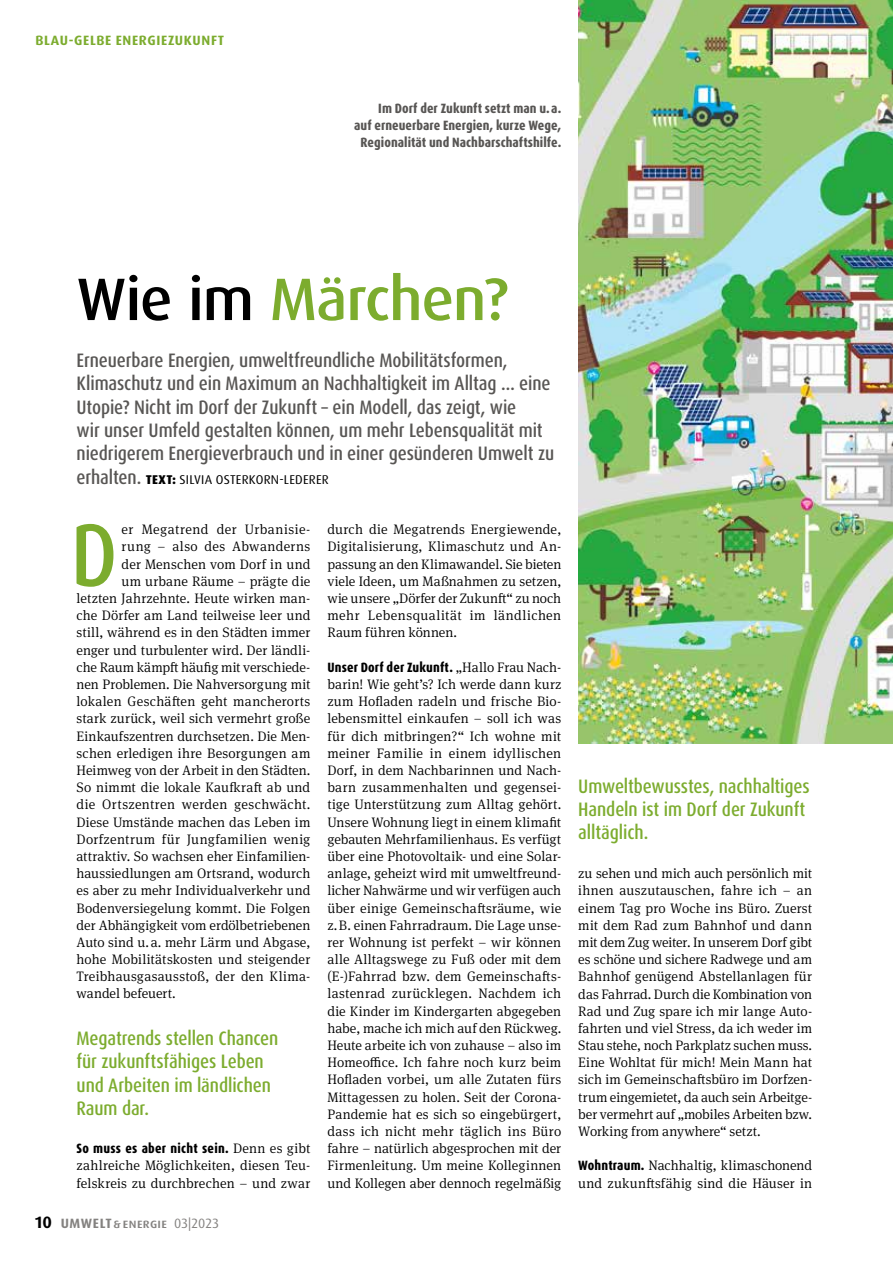
<style>
.page{position:relative;width:893px;height:1263px;background:#fff}
.page>*{position:absolute;margin:0;border:0;box-sizing:border-box;transform-origin:0 0}
.t1{font:500 condensed 88.8px "Dax Pro";color:#7cac2e}
.t2{font:500 60px "Dax Pro";letter-spacing:-.015em;color:#7cac2e}
.t3{font:500 condensed 19.5px/23.4px "Dax Pro";letter-spacing:-.005em;color:#585654}
.t4{font:500 condensed 19.5px/23.4px "Dax Pro";letter-spacing:-.005em;color:#7cac2e}
.t5{font:300 13.8px/17.2px "Meta Serif Pro";letter-spacing:.005em;color:#000;text-align:justify}
.t6{font:300 13.8px "Meta Serif Pro";letter-spacing:.03em;color:#000}
.t7{font:800 condensed 13.5px/17.2px "Dax Pro";letter-spacing:.005em;color:#585654;text-align:right}
.t8{font:800 condensed 13.5px "Dax Pro";letter-spacing:.015em;color:#000}
.t9{font:700 13.5px "Dax Pro";letter-spacing:.05em;color:#7cac2e}
.t10{font:500 13.5px "Dax Pro";letter-spacing:.025em;color:#848280}
.t11{font:12.75px "Dax Pro";letter-spacing:.02em;color:#000}
.s1{color:#000}
.s2{font-weight:500;font-stretch:condensed;font-size:19.5px;color:#585654}
.s3{font-weight:800}
.s4{font-family:"Meta Serif Pro";font-weight:300;font-stretch:normal;font-size:13.8px}
.s5{font-weight:700;font-size:16.5px;color:#000}
.s6{font-weight:700}
.s7{font-weight:400}
.s8{font-family:"Dax Pro";font-weight:800;font-stretch:condensed;font-size:13.5px}
</style>
<div class="page">
<img style="left:578px;top:0;width:315px;height:743px">
<p class="t9" style="left:35px;top:32px;width:190px">BLAU-GELBE ENERGIEZUKUNFT</p>
<p class="t7" style="left:354px;top:99px;width:209px">Im Dorf der Zukunft setzt man u.a.<br>auf erneuerbare Energien, kurze Wege,<br>Regionalität und Nachbarschaftshilfe.</p>
<h2 class="t2" style="left:77px;top:261px;width:433px"><span class="s1">Wie im</span> Märchen?</h2>
<p class="t3" style="left:77px;top:349px;width:479px">Erneuerbare Energien, umweltfreundliche Mobilitätsformen, Klimaschutz und ein Maximum an Nachhaltigkeit im Alltag … eine Utopie? Nicht im Dorf der Zukunft – ein Modell, das zeigt, wie<br>wir unser Umfeld gestalten können, um mehr Lebensqualität mit niedrigerem Energieverbrauch und in einer gesünderen Umwelt zu</p>
<p class="t11" style="left:77px;top:471px;width:254px"><span class="s2">erhalten.</span> <span class="s3">TEXT:</span> SILVIA OSTERKORN-LEDERER</p>
<h1 class="t1" style="left:71px;top:498px;width:48px">D</h1>
<p class="t6" style="left:122px;top:520px;width:190px">er Megatrend der Urbanisie-</p>
<p class="t6" style="left:122px;top:537px;width:190px">rung – also des Abwanderns</p>
<p class="t5" style="left:122px;top:555px;width:190px">der Menschen vom Dorf in und</p>
<p class="t5" style="left:122px;top:572px;width:190px">um urbane Räume – prägte die</p>
<p class="t5" style="left:77px;top:589px;width:235px">letzten Jahrzehnte. Heute wirken man-</p>
<p class="t5" style="left:77px;top:606px;width:235px">che Dörfer am Land teilweise leer und</p>
<p class="t5" style="left:77px;top:623px;width:235px">still, während es in den Städten immer</p>
<p class="t5" style="left:77px;top:641px;width:235px">enger und turbulenter wird. Der ländli-</p>
<p class="t5" style="left:77px;top:658px;width:235px">che Raum kämpft häufig mit verschiede-</p>
<p class="t5" style="left:77px;top:675px;width:235px">nen Problemen. Die Nahversorgung mit</p>
<p class="t5" style="left:77px;top:692px;width:235px">lokalen Geschäften geht mancherorts</p>
<p class="t5" style="left:77px;top:709px;width:235px">stark zurück, weil sich vermehrt große</p>
<p class="t5" style="left:77px;top:726px;width:235px">Einkaufszentren durchsetzen. Die Men-</p>
<p class="t5" style="left:77px;top:744px;width:235px">schen erledigen ihre Besorgungen am</p>
<p class="t5" style="left:77px;top:761px;width:235px">Heimweg von der Arbeit in den Städten.</p>
<p class="t5" style="left:77px;top:778px;width:235px">So nimmt die lokale Kaufkraft ab und</p>
<p class="t5" style="left:77px;top:795px;width:235px">die Ortszentren werden geschwächt.</p>
<p class="t5" style="left:77px;top:812px;width:235px">Diese Umstände machen das Leben im</p>
<p class="t6" style="left:77px;top:829px;width:235px">Dorfzentrum für Jungfamilien wenig</p>
<p class="t5" style="left:77px;top:847px;width:235px">attraktiv. So wachsen eher Einfamilien-</p>
<p class="t5" style="left:77px;top:864px;width:235px">haussiedlungen am Ortsrand, wodurch</p>
<p class="t5" style="left:77px;top:881px;width:235px">es aber zu mehr Individualverkehr und</p>
<p class="t5" style="left:77px;top:898px;width:235px">Bodenversiegelung kommt. Die Folgen</p>
<p class="t5" style="left:77px;top:916px;width:235px">der Abhängigkeit vom erdölbetriebenen</p>
<p class="t5" style="left:77px;top:933px;width:235px">Auto sind u.a. mehr Lärm und Abgase,</p>
<p class="t5" style="left:77px;top:950px;width:235px">hohe Mobilitätskosten und steigender</p>
<p class="t5" style="left:77px;top:967px;width:235px">Treibhausgasausstoß, der den Klima-</p>
<p class="t5" style="left:77px;top:984px;width:101px">wandel befeuert.</p>
<h3 class="t4" style="left:77px;top:1027px;width:203px">Megatrends stellen Chancen für zukunftsfähiges Leben und Arbeiten im ländlichen<br>Raum dar.</h3>
<p class="t8" style="left:77px;top:1140px;width:235px">So muss es aber nicht sein. <span class="s4">Denn es gibt</span></p>
<p class="t5" style="left:77px;top:1156px;width:235px">zahlreiche Möglichkeiten, diesen Teu&shy;felskreis zu durchbrechen – und zwar</p>
<p class="t10" style="left:35px;top:1214px;width:185px"><span class="s5">10</span> <span class="s6">UMWELT</span>&amp; energie <span class="s7">03|2023</span></p>
<p class="t5" style="left:327px;top:520px;width:235px">durch die Megatrends Energiewende, Digitalisierung, Klimaschutz und An&shy;passung an den Klimawandel. Sie bieten viele Ideen, um Maßnahmen zu setzen, wie unsere „Dörfer der Zukunft“ zu noch mehr Lebensqualität im ländlichen Raum führen können.</p>
<p class="t8" style="left:327px;top:658px;width:235px">Unser Dorf der Zukunft. <span class="s4">„Hallo Frau Nach-</span></p>
<p class="t5" style="left:327px;top:675px;width:235px">barin! Wie geht’s? Ich werde dann kurz zum Hofladen radeln und frische Bio&shy;lebensmittel einkaufen – soll ich was für dich mitbringen?“ Ich wohne mit meiner Familie in einem idyllischen Dorf, in dem Nachbarinnen und Nach&shy;barn zusammenhalten und gegensei&shy;tige Unterstützung zum Alltag gehört.<br>Unsere Wohnung liegt in einem klimafit gebauten Mehrfamilienhaus. Es verfügt über eine Photovoltaik- und eine Solar&shy;anlage, geheizt wird mit umweltfreund&shy;licher Nahwärme und wir verfügen auch über einige Gemeinschaftsräume, wie z.B. einen Fahrradraum. Die Lage unse&shy;rer Wohnung ist perfekt – wir können alle Alltagswege zu Fuß oder mit dem (E-)Fahrrad bzw. dem Gemeinschafts&shy;lastenrad zurücklegen. Nachdem ich die Kinder im Kindergarten abgegeben habe, mache ich mich auf den Rückweg.<br>Heute arbeite ich von zuhause – also im Homeoffice. Ich fahre noch kurz beim Hofladen vorbei, um alle Zutaten fürs Mittagessen zu holen. Seit der Corona-Pandemie hat es sich so eingebürgert, dass ich nicht mehr täglich ins Büro fahre – natürlich abgesprochen mit der Firmenleitung. Um meine Kolleginnen und Kollegen aber dennoch regelmäßig</p>
<h3 class="t4" style="left:578px;top:774px;width:233px">Umweltbewusstes, nachhaltiges<br>Handeln ist im Dorf der Zukunft alltäglich.</h3>
<p class="t5" style="left:578px;top:864px;width:235px">zu sehen und mich auch persönlich mit ihnen auszutauschen, fahre ich – an einem Tag pro Woche ins Büro. Zuerst mit dem Rad zum Bahnhof und dann mit dem Zug weiter. In unserem Dorf gibt es schöne und sichere Radwege und am Bahnhof genügend Abstellanlagen für das Fahrrad. Durch die Kombination von Rad und Zug spare ich mir lange Auto&shy;fahrten und viel Stress, da ich weder im Stau stehe, noch Parkplatz suchen muss.<br>Eine Wohltat für mich! Mein Mann hat sich im Gemeinschaftsbüro im Dorfzen&shy;trum eingemietet, da auch sein Arbeitge&shy;ber vermehrt auf „mobiles Arbeiten bzw.<br>Working from anywhere“ setzt.</p>
<p class="t5" style="left:578px;top:1156px;width:235px"><span class="s8">Wohntraum.</span> Nachhaltig, klimaschonend und zukunftsfähig sind die Häuser in</p>
</div>
